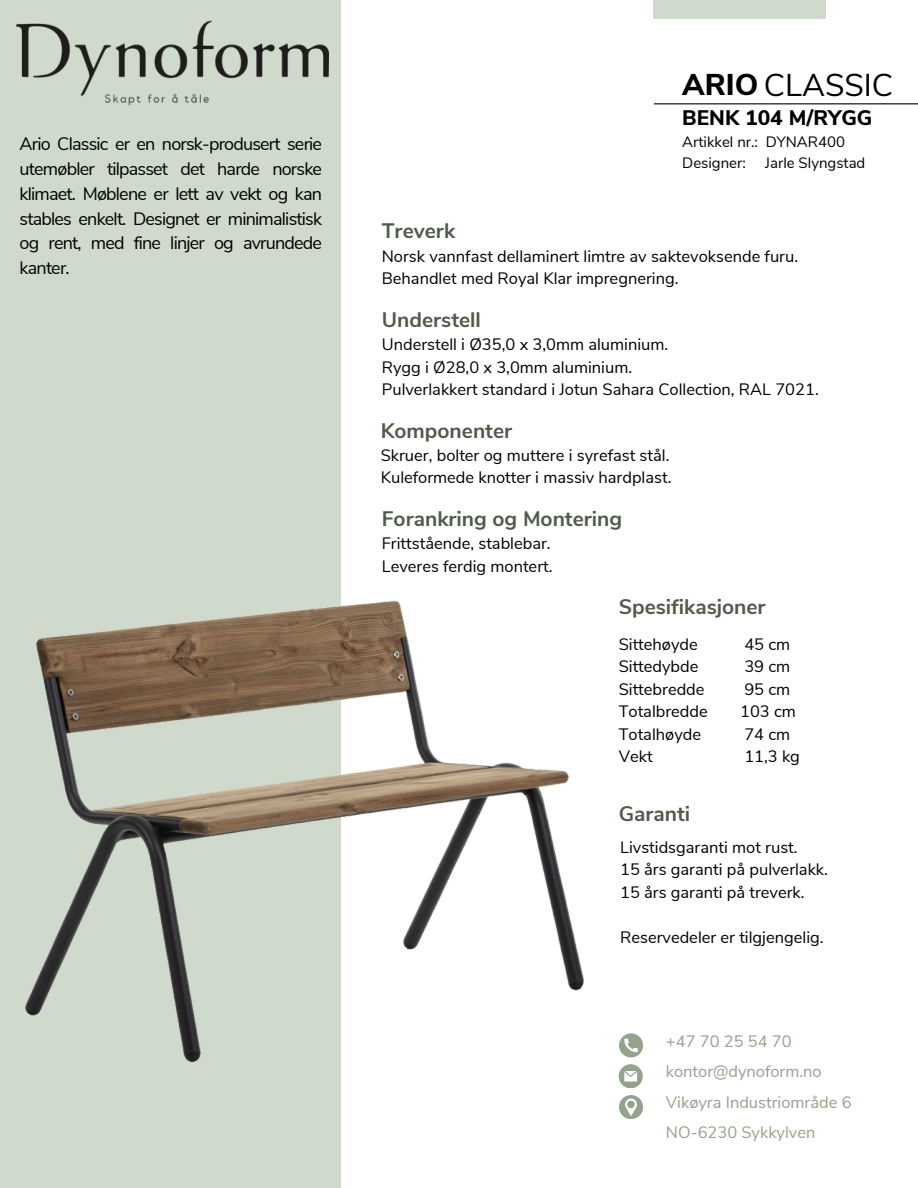
<style>
.page{position:relative;width:918px;height:1188px;background:#fff}
.page>*{position:absolute;margin:0;border:0;box-sizing:border-box;transform-origin:0 0}
.t1{font:31.5px "Nunito Sans";color:#000}
.t2{font:700 21px "Nunito Sans";color:#505b4b}
.t3{font:800 21px "Nunito Sans";color:#000}
.t4{font:18px/24.8px "Nunito Sans";letter-spacing:-.045em;color:#000;text-align:justify}
.t5{font:16.5px/22.5px "Nunito Sans";color:#000}
.t6{font:16.5px/30.3px "Nunito Sans";color:#93a38c}
.t7{font:15px "Nunito Sans";color:#000}
.s1{font-weight:800;font-size:30px}
</style>
<div class="page">
<div style="left:0;top:0;width:341px;height:1188px;background:#d0dacc"></div>
<hr style="left:654px;top:103px;width:264px;height:1px;background:#000">
<div style="left:654px;top:0;width:172px;height:19px;background:#d0dacc"></div>
<svg style="left:619px;top:1107px;width:24px;height:12px"></svg>
<img style="left:25px;top:600px;width:618px;height:507px">
<img style="left:17px;top:20px;width:311px;height:85px">
<h5 class="t4" style="left:20px;top:132px;width:304px">Ario Classic er en norsk-produsert serie utemøbler tilpasset det harde norske klimaet. Møblene er lett av vekt og kan stables enkelt. Designet er minimalistisk og rent, med fine linjer og avrundede kanter.</h5>
<h2 class="t1" style="left:682px;top:64px;width:212px"><span class="s1">ARIO</span> CLASSIC</h2>
<h3 class="t3" style="left:682px;top:103px;width:192px">BENK 104 M/RYGG</h3>
<h4 class="t7" style="left:682px;top:132px;width:164px">Artikkel nr.: DYNAR400</h4>
<h5 class="t7" style="left:682px;top:153px;width:65px">Designer:</h5>
<h5 class="t7" style="left:765px;top:153px;width:102px">Jarle Slyngstad</h5>
<h4 class="t2" style="left:382px;top:217px;width:75px">Treverk</h4>
<h5 class="t5" style="left:382px;top:245px;width:418px">Norsk vannfast dellaminert limtre av saktevoksende furu.<br>Behandlet med Royal Klar impregnering.</h5>
<p class="t2" style="left:382px;top:305px;width:101px">Understell</p>
<p class="t5" style="left:382px;top:333px;width:438px">Understell i Ø35,0 x 3,0mm aluminium.<br>Rygg i Ø28,0 x 3,0mm aluminium.<br>Pulverlakkert standard i Jotun Sahara Collection, RAL 7021.</p>
<h4 class="t2" style="left:381px;top:416px;width:133px">Komponenter</h4>
<h5 class="t5" style="left:381px;top:444px;width:292px">Skruer, bolter og muttere i syrefast stål.<br>Kuleformede knotter i massiv hardplast.</h5>
<h4 class="t2" style="left:382px;top:505px;width:242px">Forankring og Montering</h4>
<h5 class="t5" style="left:382px;top:532px;width:172px">Frittstående, stablebar.<br>Leveres ferdig montert.</h5>
<h4 class="t2" style="left:619px;top:593px;width:149px">Spesifikasjoner</h4>
<h5 class="t5" style="left:619px;top:633px;width:91px">Sittehøyde<br>Sittedybde<br>Sittebredde<br>Totalbredde<br>Totalhøyde<br>Vekt</h5>
<p class="t5" style="left:740px;top:633px;width:61px">45 cm<br>39 cm<br>95 cm<br>103 cm<br>74 cm<br>11,3 kg</p>
<h4 class="t2" style="left:619px;top:799px;width:73px">Garanti</h4>
<h5 class="t5" style="left:620px;top:836px;width:209px">Livstidsgaranti mot rust.<br>15 års garanti på pulverlakk.<br>15 års garanti på treverk.</h5>
<h5 class="t5" style="left:620px;top:926px;width:205px">Reservedeler er tilgjengelig.</h5>
<p class="t6" style="left:666px;top:1026px;width:187px">+47 70 25 54 70 kontor@dynoform.no<br>Vikøyra Industriområde 6<br>NO-6230 Sykkylven</p>
</div>
